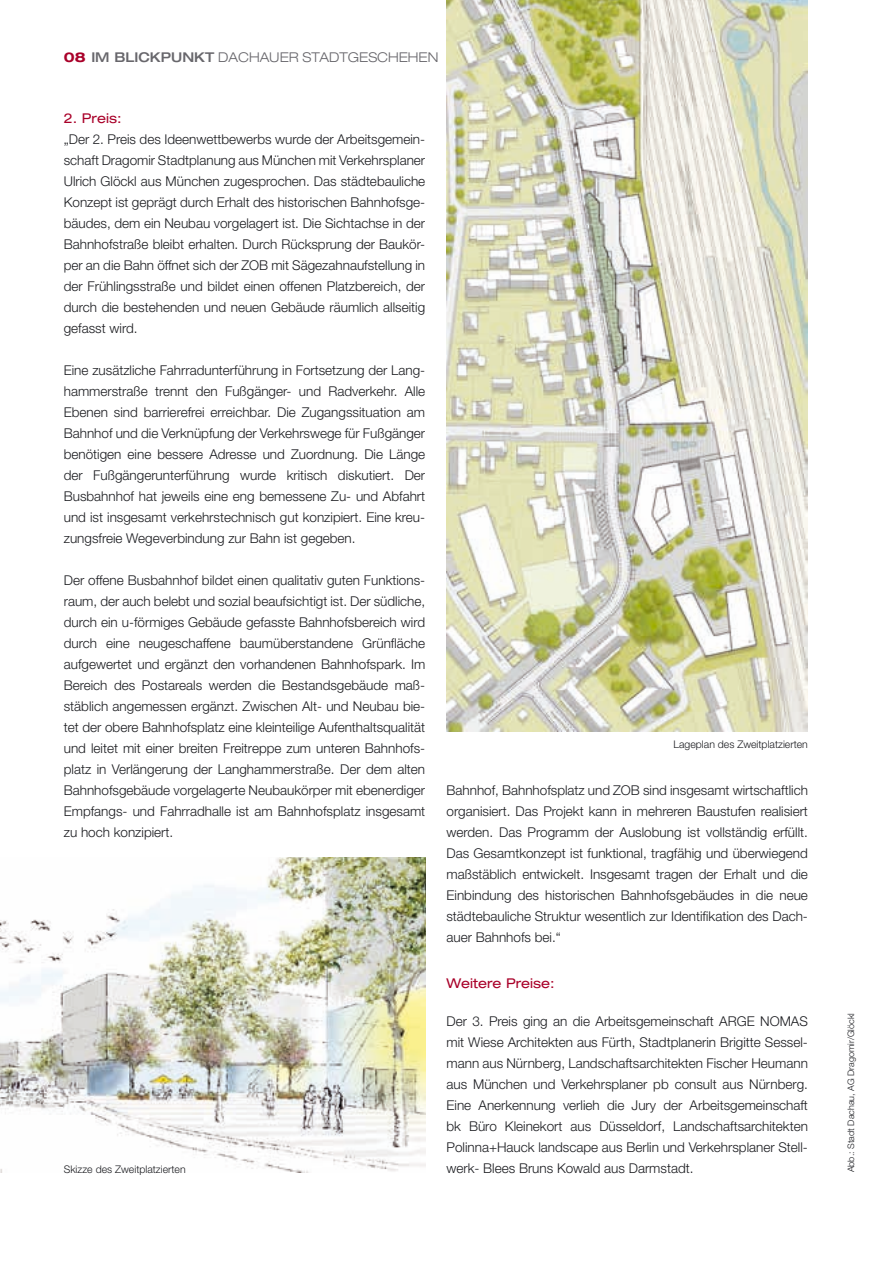
<style>
.page{position:relative;width:893px;height:1263px;background:#fff}
.page>*{position:absolute;margin:0;border:0;box-sizing:border-box;transform-origin:0 0}
.t1{font:300 13.5px/21px "Helvetica Neue";color:#1b1c20;text-align:justify}
.t2{font:300 expanded 13.5px "Helvetica Neue";color:#68676c}
.t3{font:expanded 13.5px "Helvetica Neue";color:#a90029}
.t4{font:300 10.5px "Helvetica Neue";color:#1b1c20}
.t5{font:300 9px "Helvetica Neue";color:#1b1c20}
.s1{font-weight:700;color:#a90029}
.s2{font-weight:500}
</style>
<div class="page">
<img style="left:446px;top:0;width:362px;height:732px">
<img style="left:0;top:858px;width:425px;height:314px">
<p class="t2" style="left:64px;top:49px;width:376px"><span class="s1">08</span> <span class="s2">IM BLICKPUNKT</span> DACHAUER STADTGESCHEHEN</p>
<p class="t3" style="left:64px;top:110px;width:59px">2. Preis:</p>
<p class="t1" style="left:64px;top:128px;width:363px">„Der 2. Preis des Ideenwettbewerbs wurde der Arbeitsgemein&shy;schaft Dragomir Stadtplanung aus München mit Verkehrsplaner Ulrich Glöckl aus München zugesprochen. Das städtebauliche Konzept ist geprägt durch Erhalt des historischen Bahnhofsge&shy;bäudes, dem ein Neubau vorgelagert ist. Die Sichtachse in der Bahnhofstraße bleibt erhalten. Durch Rücksprung der Baukör&shy;per an die Bahn öffnet sich der ZOB mit Sägezahnaufstellung in der Frühlingsstraße und bildet einen offenen Platzbereich, der durch die bestehenden und neuen Gebäude räumlich allseitig gefasst wird.</p>
<p class="t1" style="left:64px;top:359px;width:363px">Eine zusätzliche Fahrradunterführung in Fortsetzung der Lang&shy;hammerstraße trennt den Fußgänger- und Radverkehr. Alle Ebenen sind barrierefrei erreichbar. Die Zugangssituation am Bahnhof und die Verknüpfung der Verkehrswege für Fußgänger benötigen eine bessere Adresse und Zuordnung. Die Länge der Fußgängerunterführung wurde kritisch diskutiert. Der Busbahnhof hat jeweils eine eng bemessene Zu- und Abfahrt und ist insgesamt verkehrstechnisch gut konzipiert. Eine kreu&shy;zungsfreie Wegeverbindung zur Bahn ist gegeben.</p>
<p class="t1" style="left:64px;top:569px;width:363px">Der offene Busbahnhof bildet einen qualitativ guten Funktions&shy;raum, der auch belebt und sozial beaufsichtigt ist. Der südliche, durch ein u-förmiges Gebäude gefasste Bahnhofsbereich wird durch eine neugeschaffene baumüberstandene Grünfläche aufgewertet und ergänzt den vorhandenen Bahnhofspark. Im Bereich des Postareals werden die Bestandsgebäude maß&shy;stäblich angemessen ergänzt. Zwischen Alt- und Neubau bie&shy;tet der obere Bahnhofsplatz eine kleinteilige Aufenthaltsqualität und leitet mit einer breiten Freitreppe zum unteren Bahnhofs&shy;platz in Verlängerung der Langhammerstraße. Der dem alten Bahnhofsgebäude vorgelagerte Neubaukörper mit ebenerdiger Empfangs- und Fahrradhalle ist am Bahnhofsplatz insgesamt zu hoch konzipiert.</p>
<p class="t4" style="left:64px;top:1162px;width:123px">Skizze des Zweitplatzierten</p>
<p class="t4" style="left:673px;top:738px;width:136px">Lageplan des Zweitplatzierten</p>
<p class="t1" style="left:446px;top:779px;width:363px">Bahnhof, Bahnhofsplatz und ZOB sind insgesamt wirtschaftlich organisiert. Das Projekt kann in mehreren Baustufen realisiert werden. Das Programm der Auslobung ist vollständig erfüllt.<br>Das Gesamtkonzept ist funktional, tragfähig und überwiegend maßstäblich entwickelt. Insgesamt tragen der Erhalt und die Einbindung des historischen Bahnhofsgebäudes in die neue städtebauliche Struktur wesentlich zur Identifikation des Dach&shy;auer Bahnhofs bei.“</p>
<p class="t3" style="left:446px;top:975px;width:110px">Weitere Preise:</p>
<p class="t1" style="left:446px;top:1010px;width:363px">Der 3. Preis ging an die Arbeitsgemeinschaft ARGE NOMAS mit Wiese Architekten aus Fürth, Stadtplanerin Brigitte Sessel&shy;mann aus Nürnberg, Landschaftsarchitekten Fischer Heumann aus München und Verkehrsplaner pb consult aus Nürnberg.<br>Eine Anerkennung verlieh die Jury der Arbeitsgemeinschaft bk Büro Kleinekort aus Düsseldorf, Landschaftsarchitekten Polinna+Hauck landscape aus Berlin und Verkehrsplaner Stell&shy;werk- Blees Bruns Kowald aus Darmstadt.</p>
<p class="t5" style="left:845px;top:1172px;width:161px;rotate:-90deg">Abb.: Stadt Dachau, AG Dragomir/Glöckl</p>
</div>
